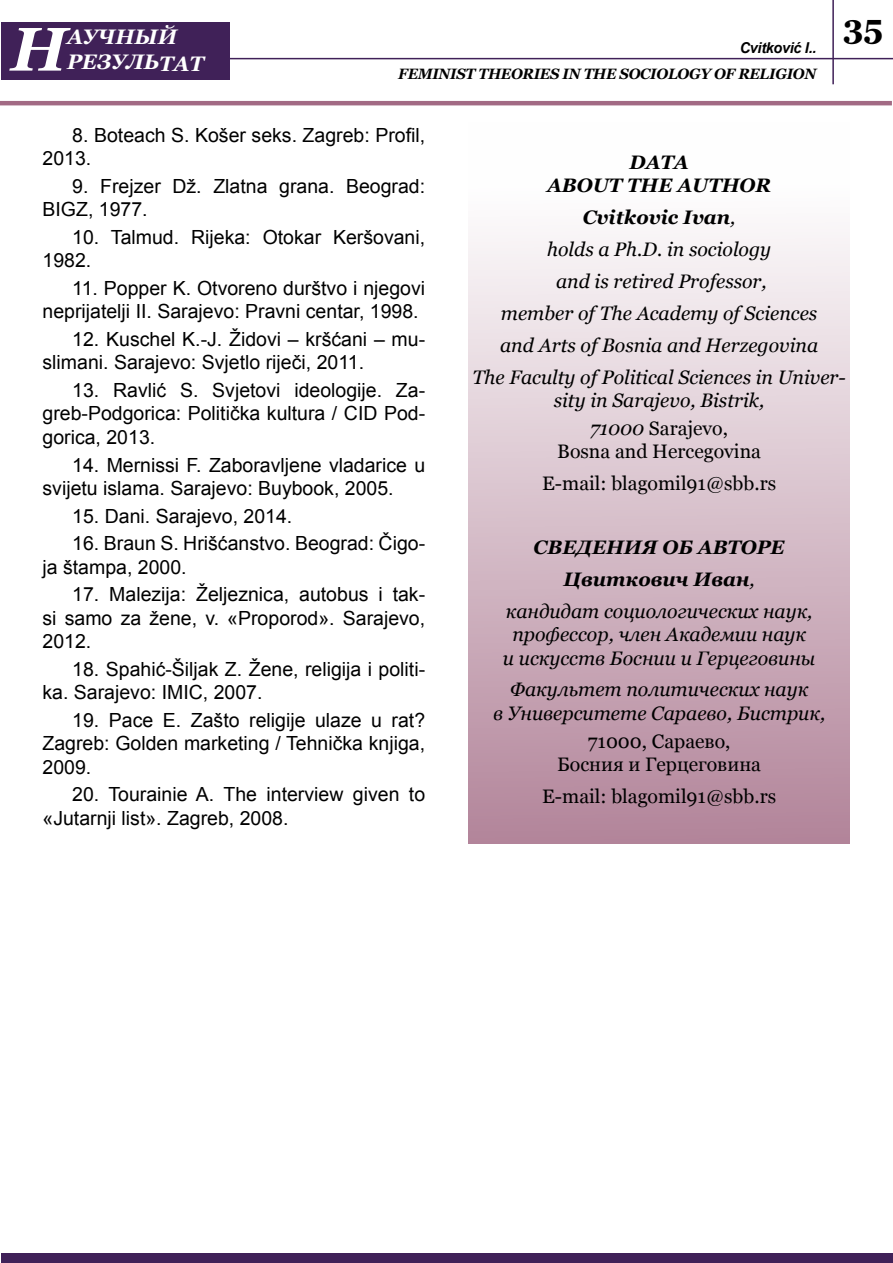
<style>
.page{position:relative;width:893px;height:1263px;background:#fff}
.page>*{position:absolute;margin:0;border:0;box-sizing:border-box;transform-origin:0 0}
.t1{font:italic 700 61.5px "Georgia";color:#fff}
.t2{font:700 33px "Georgia";color:#000}
.t3{font:italic 700 21px/25.2px "Georgia";color:#fff}
.t4{font:19.5px/23.4px "Arial";color:#000}
.t5{font:italic 19.5px/32px "Georgia";color:#000;text-align:center}
.t6{font:19.5px/32px "Georgia";color:#000;text-align:center}
.t7{font:italic 700 19.5px/23.4px "Georgia";color:#000;text-align:center}
.t8{font:italic 700 15px "Georgia";letter-spacing:-.02em;color:#000;scale:.96 1}
.t9{font:italic 700 15px "Arial";letter-spacing:-.02em;color:#000;scale:.96 1}
.s1{font-weight:700}
.s2{font-style:normal}
.s3{font-weight:400}
</style>
<div class="page">
<hr style="left:832px;top:0;width:2px;height:84px;background:#402158">
<hr style="left:0;top:22px;width:1px;height:58px;background:#402158">
<div style="left:1px;top:22px;width:229px;height:58px;background:#402158"></div>
<hr style="left:0;top:101px;width:892px;height:4px;background:#a26a84">
<hr style="left:227px;top:58px;width:666px;height:1px;background:#402158">
<div style="left:1px;top:1253px;width:891px;height:10px;background:#402158"></div>
<div style="left:468px;top:122px;width:382px;height:722px;background:linear-gradient(to bottom,#fff,#b3859a)"></div>
<p class="t3" style="left:67px;top:24px;width:138px">АУЧНЫЙ<br>РЕЗУЛЬТАТ</p>
<h1 class="t1" style="left:11px;top:9px;width:58px">Н</h1>
<p class="t9" style="left:740px;top:38px;width:81px">Cvitković I..</p>
<p class="t8" style="left:398px;top:64px;width:437px">FEMINIST THEORIES IN THE SOCIOLOGY OF RELIGION</p>
<h2 class="t2" style="left:843px;top:6px;width:42px">35</h2>
<p class="t4" style="left:43px;top:123px;width:384px;text-indent:30px">8. Boteach S. Košer seks. Zagreb: Profil,<br>2013.</p>
<p class="t4" style="left:43px;top:174px;width:384px;text-indent:30px">9. Frejzer Dž. Zlatna grana. Beograd:<br>BIGZ, 1977.</p>
<p class="t4" style="left:43px;top:226px;width:384px;text-indent:30px">10. Talmud. Rijeka: Otokar Keršovani,<br>1982.</p>
<p class="t4" style="left:43px;top:277px;width:384px;text-indent:30px">11. Popper K. Otvoreno durštvo i njegovi neprijatelji II. Sarajevo: Pravni centar, 1998.</p>
<p class="t4" style="left:43px;top:328px;width:384px;text-indent:30px">12. Kuschel K.-J. Židovi – kršćani – mu&shy;slimani. Sarajevo: Svjetlo riječi, 2011.</p>
<p class="t4" style="left:43px;top:379px;width:384px;text-align:justify;text-indent:30px">13. Ravlić S. Svjetovi ideologije. Za&shy;greb-Podgorica: Politička kultura / CID Pod&shy;gorica, 2013.</p>
<p class="t4" style="left:43px;top:453px;width:384px;text-indent:30px">14. Mernissi F. Zaboravljene vladarice u svijetu islama. Sarajevo: Buybook, 2005.</p>
<p class="t4" style="left:72px;top:504px;width:222px">15. Dani. Sarajevo, 2014.</p>
<p class="t4" style="left:43px;top:532px;width:384px;text-indent:30px">16. Braun S. Hrišćanstvo. Beograd: Čigo&shy;ja štampa, 2000.</p>
<p class="t4" style="left:43px;top:583px;width:384px;text-align:justify;text-indent:30px">17. Malezija: Željeznica, autobus i tak&shy;si samo za žene, v. «Proporod». Sarajevo, 2012.</p>
<p class="t4" style="left:43px;top:657px;width:384px;text-indent:30px">18. Spahić-Šiljak Z. Žene, religija i politi&shy;ka. Sarajevo: IMIC, 2007.</p>
<p class="t4" style="left:43px;top:708px;width:384px;text-align:justify;text-indent:30px">19. Pace E. Zašto religije ulaze u rat?<br>Zagreb: Golden marketing / Tehnička knjiga, 2009.</p>
<p class="t4" style="left:43px;top:783px;width:384px;text-indent:30px">20. Tourainie A. The interview given to «Jutarnji list». Zagreb, 2008.</p>
<p class="t7" style="left:547px;top:150px;width:225px">DATA<br>ABOUT THE AUTHOR</p>
<p class="t5" style="left:472px;top:202px;width:375px"><span class="s1">Cvitkovic Ivan</span>,<br>holds a Ph.D. in sociology<br>and is retired Professor,<br>member of The Academy of Sciences<br>and Arts of Bosnia and Herzegovina<br>The Faculty of Political Sciences in Univer-</p>
<p class="t5" style="left:554px;top:387px;width:212px;line-height:27.6px">sity in Sarajevo, Bistrik,<br>71000 <span class="s2">Sarajevo,</span></p>
<p class="t6" style="left:542px;top:436px;width:235px">Bosna and Hercegovina<br>E-mail: blagomil91@sbb.rs</p>
<p class="t7" style="left:534px;top:535px;width:239px">СВЕДЕНИЯ ОБ АВТОРЕ</p>
<p class="t7" style="left:564px;top:567px;width:193px">Цвиткович Иван<span class="s3">,</span></p>
<p class="t5" style="left:506px;top:595px;width:308px">кандидат социологических наук,</p>
<p class="t5" style="left:503px;top:623px;width:314px;line-height:23.4px">профессор, член Академии наук<br>и искусств Боснии и Герцеговины</p>
<p class="t5" style="left:493px;top:678px;width:334px;line-height:23.4px">Факультет политических наук<br>в Университете Сараево, Бистрик,</p>
<p class="t6" style="left:557px;top:729px;width:205px;line-height:23.4px">71000, Сараево,<br>Босния и Герцеговина</p>
<p class="t6" style="left:542px;top:780px;width:235px">E-mail: blagomil91@sbb.rs</p>
</div>
